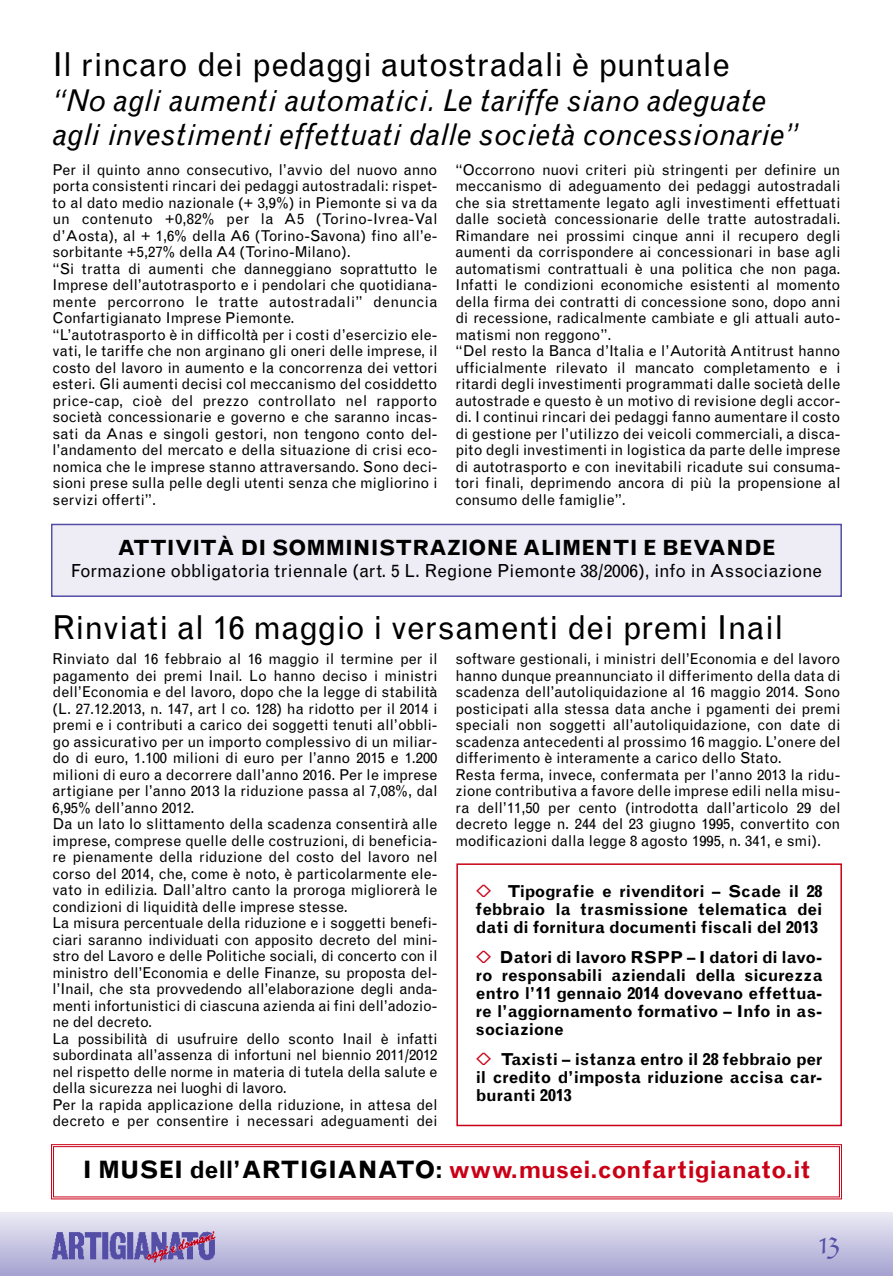
<style>
.page{position:relative;width:893px;height:1276px;background:#fff}
.page>*{position:absolute;margin:0;border:0;box-sizing:border-box;transform-origin:0 0}
.t1{font:33px "Grotesque";color:#000}
.t2{font:italic 30px/34.5px "Grotesque";letter-spacing:.01em;color:#000}
.t3{font:30px "Duc De Berry";color:#544ea6}
.t4{font:700 24px "Grotesque";color:#ca0016}
.t5{font:700 21px "Grotesque";color:#000}
.t6{font:18px "Grotesque";color:#000}
.t7{font:700 16.5px/18px "Grotesque";letter-spacing:-.005em;color:#000;text-align:justify}
.t8{font:15px/16.5px "Grotesque";color:#000}
.s1{color:#ca0016}
.s2{color:#000}
</style>
<div class="page">
<div style="left:0;top:1212px;width:893px;height:64px;background:linear-gradient(to bottom,#ecebf5,#a6a3d1)"></div>
<img style="left:51px;top:1229px;width:16px;height:34px">
<img style="left:67px;top:1229px;width:150px;height:34px">
<div style="left:53px;top:525px;width:787px;height:70px;background:#eeedf6"></div>
<div style="left:51px;top:524px;width:791px;height:73px;border:2px solid #544ea6"></div>
<div style="left:51px;top:1144px;width:791px;height:55px;border:1px solid #ca0016"></div>
<div style="left:53px;top:1146px;width:787px;height:51px;border:1px solid #ca0016"></div>
<div style="left:456px;top:863px;width:386px;height:263px;border:2px solid #ca0016"></div>
<h1 class="t1" style="left:53px;top:53px;width:679px">Il rincaro dei pedaggi autostradali è puntuale</h1>
<h2 class="t2" style="left:53px;top:86px;width:748px">“No agli aumenti automatici. Le tariffe siano adeguate agli investimenti effettuati dalle società concessionarie”</h2>
<p class="t8" style="left:53px;top:163px;width:386px">Per il quinto anno consecutivo, l’avvio del nuovo anno porta consistenti rincari dei pedaggi autostradali: rispet&shy;to al dato medio nazionale (+ 3,9%) in Piemonte si va da un contenuto +0,82% per la A5 (Torino-Ivrea-Val d’Aosta), al + 1,6% della A6 (Torino-Savona) fino all’e&shy;sorbitante +5,27% della A4 (Torino-Milano).<br>“Si tratta di aumenti che danneggiano soprattutto le Imprese dell’autotrasporto e i pendolari che quotidiana&shy;mente percorrono le tratte autostradali” denuncia Confartigianato Imprese Piemonte.<br>“L’autotrasporto è in difficoltà per i costi d’esercizio ele&shy;vati, le tariffe che non arginano gli oneri delle imprese, il costo del lavoro in aumento e la concorrenza dei vettori esteri. Gli aumenti decisi col meccanismo del cosiddetto price-cap, cioè del prezzo controllato nel rapporto società concessionarie e governo e che saranno incas&shy;sati da Anas e singoli gestori, non tengono conto del&shy;l’andamento del mercato e della situazione di crisi eco&shy;nomica che le imprese stanno attraversando. Sono deci&shy;sioni prese sulla pelle degli utenti senza che migliorino i servizi offerti”.</p>
<p class="t8" style="left:455px;top:163px;width:386px">“Occorrono nuovi criteri più stringenti per definire un meccanismo di adeguamento dei pedaggi autostradali che sia strettamente legato agli investimenti effettuati dalle società concessionarie delle tratte autostradali.<br>Rimandare nei prossimi cinque anni il recupero degli aumenti da corrispondere ai concessionari in base agli automatismi contrattuali è una politica che non paga.<br>Infatti le condizioni economiche esistenti al momento della firma dei contratti di concessione sono, dopo anni di recessione, radicalmente cambiate e gli attuali auto&shy;matismi non reggono”.<br>“Del resto la Banca d’Italia e l’Autorità Antitrust hanno ufficialmente rilevato il mancato completamento e i ritardi degli investimenti programmati dalle società delle autostrade e questo è un motivo di revisione degli accor&shy;di. I continui rincari dei pedaggi fanno aumentare il costo di gestione per l’utilizzo dei veicoli commerciali, a disca&shy;pito degli investimenti in logistica da parte delle imprese di autotrasporto e con inevitabili ricadute sui consuma&shy;tori finali, deprimendo ancora di più la propensione al consumo delle famiglie”.</p>
<h3 class="t5" style="left:117px;top:540px;width:660px">ATTIVITÀ DI SOMMINISTRAZIONE ALIMENTI E BEVANDE</h3>
<p class="t6" style="left:71px;top:564px;width:753px">Formazione obbligatoria triennale (art. 5 L. Regione Piemonte 38/2006), info in Associazione</p>
<h1 class="t1" style="left:53px;top:615px;width:732px">Rinviati al 16 maggio i versamenti dei premi Inail</h1>
<p class="t8" style="left:53px;top:652px;width:386px">Rinviato dal 16 febbraio al 16 maggio il termine per il pagamento dei premi Inail. Lo hanno deciso i ministri dell’Economia e del lavoro, dopo che la legge di stabilità (L. 27.12.2013, n. 147, art l co. 128) ha ridotto per il 2014 i premi e i contributi a carico dei soggetti tenuti all’obbli&shy;go assicurativo per un importo complessivo di un miliar&shy;do di euro, 1.100 milioni di euro per l’anno 2015 e 1.200 milioni di euro a decorrere dall’anno 2016. Per le imprese artigiane per l’anno 2013 la riduzione passa al 7,08%, dal 6,95% dell’anno 2012.<br>Da un lato lo slittamento della scadenza consentirà alle imprese, comprese quelle delle costruzioni, di beneficia&shy;re pienamente della riduzione del costo del lavoro nel corso del 2014, che, come è noto, è particolarmente ele&shy;vato in edilizia. Dall’altro canto la proroga migliorerà le condizioni di liquidità delle imprese stesse.<br>La misura percentuale della riduzione e i soggetti benefi&shy;ciari saranno individuati con apposito decreto del mini&shy;stro del Lavoro e delle Politiche sociali, di concerto con il ministro dell’Economia e delle Finanze, su proposta del&shy;l’Inail, che sta provvedendo all’elaborazione degli anda&shy;menti infortunistici di ciascuna azienda ai fini dell’adozio&shy;ne del decreto.<br>La possibilità di usufruire dello sconto Inail è infatti subordinata all’assenza di infortuni nel biennio 2011/2012 nel rispetto delle norme in materia di tutela della salute e della sicurezza nei luoghi di lavoro.<br>Per la rapida applicazione della riduzione, in attesa del decreto e per consentire i necessari adeguamenti dei</p>
<p class="t8" style="left:455px;top:652px;width:386px">software gestionali, i ministri dell’Economia e del lavoro hanno dunque preannunciato il differimento della data di scadenza dell’autoliquidazione al 16 maggio 2014. Sono posticipati alla stessa data anche i pgamenti dei premi speciali non soggetti all’autoliquidazione, con date di scadenza antecedenti al prossimo 16 maggio. L’onere del differimento è interamente a carico dello Stato.<br>Resta ferma, invece, confermata per l’anno 2013 la ridu&shy;zione contributiva a favore delle imprese edili nella misu&shy;ra dell’11,50 per cento (introdotta dall’articolo 29 del decreto legge n. 244 del 23 giugno 1995, convertito con modificazioni dalla legge 8 agosto 1995, n. 341, e smi).</p>
<p class="t7" style="left:476px;top:883px;width:348px"><span class="s1">◊</span> Tipografie e rivenditori – Scade il 28 febbraio la trasmissione telematica dei dati di fornitura documenti fiscali del 2013</p>
<p class="t7" style="left:476px;top:949px;width:348px"><span class="s1">◊</span> Datori di lavoro RSPP – I datori di lavo&shy;ro responsabili aziendali della sicurezza entro l’11 gennaio 2014 dovevano effettua&shy;re l’aggiornamento formativo – Info in as&shy;sociazione</p>
<p class="t7" style="left:476px;top:1051px;width:348px"><span class="s1">◊</span> Taxisti – istanza entro il 28 febbraio per il credito d’imposta riduzione accisa car&shy;buranti 2013</p>
<h3 class="t4" style="left:83px;top:1160px;width:729px"><span class="s2">I MUSEI dell’ARTIGIANATO:</span> www.musei.confartigianato.it</h3>
<h2 class="t3" style="left:819px;top:1230px;width:23px">13</h2>
</div>
